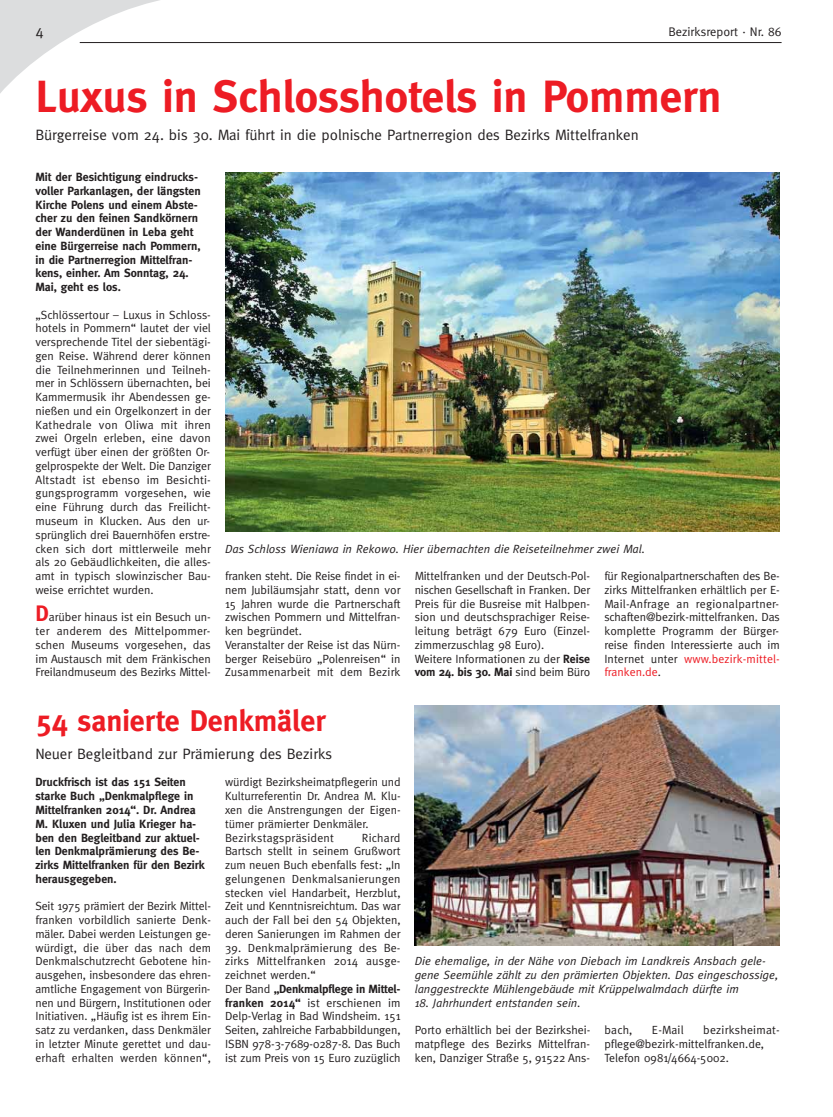
<style>
.page{position:relative;width:833px;height:1117px;background:#fff}
.page>*{position:absolute;margin:0;border:0;box-sizing:border-box;transform-origin:0 0}
.t1{font:700 45px "Meta";color:#ed1c24}
.t2{font:700 30px "Meta";color:#ed1c24}
.t3{font:15px "Meta";color:#231f20}
.t4{font:15px "Meta Caps";color:#231f20}
.t5{font:12.5px "Meta";color:#231f20}
.t6{font:11.88px/13.8px "Meta";color:#231f20;text-align:justify}
.t7{font:700 11.88px/13.8px "Meta";color:#231f20}
.t8{font:italic 11.88px/13.8px "Meta";color:#231f20}
.s1{font-weight:700;font-size:22.5px;color:#ed1c24}
.s2{font-weight:700}
.s3{color:#ed1c24}
</style>
<div class="page">
<svg style="left:0;top:0;width:184px;height:93px"></svg>
<hr style="left:80px;top:42px;width:701px;height:1px;background:#231f20">
<img style="left:225px;top:172px;width:555px;height:359px">
<img style="left:415px;top:705px;width:365px;height:239px">
<p class="t4" style="left:35px;top:24px;width:10px">4</p>
<p class="t5" style="left:668px;top:27px;width:114px">Bezirksreport · Nr. 86</p>
<h1 class="t1" style="left:35px;top:74px;width:687px">Luxus in Schlosshotels in Pommern</h1>
<p class="t3" style="left:35px;top:129px;width:605px">Bürgerreise vom 24. bis 30. Mai führt in die polnische Partnerregion des Bezirks Mittelfranken</p>
<p class="t7" style="left:35px;top:170px;width:167px">Mit der Besichtigung eindrucks&shy;voller Parkanlagen, der längsten<br>Kirche Polens und einem Abste&shy;cher zu den feinen Sandkörnern der Wanderdünen in Leba geht eine Bürgerreise nach Pommern, in die Partnerregion Mittelfran&shy;kens, einher. Am Sonntag, 24.<br>Mai, geht es los.</p>
<p class="t6" style="left:35px;top:309px;width:177px">„Schlössertour – Luxus in Schloss&shy;hotels in Pommern“ lautet der viel versprechende Titel der siebentägi&shy;gen Reise. Während derer können die Teilnehmerinnen und Teilneh&shy;mer in Schlössern übernachten, bei Kammermusik ihr Abendessen ge&shy;nießen und ein Orgelkonzert in der Kathedrale von Oliwa mit ihren zwei Orgeln erleben, eine davon verfügt über einen der größten Or&shy;gelprospekte der Welt. Die Danziger Altstadt ist ebenso im Besichti&shy;gungsprogramm vorgesehen, wie eine Führung durch das Freilicht&shy;museum in Klucken. Aus den ur&shy;sprünglich drei Bauernhöfen erstre&shy;cken sich dort mittlerweile mehr als 20 Gebäudlichkeiten, die alles&shy;amt in typisch slowinzischer Bau&shy;weise errichtet wurden.</p>
<p class="t6" style="left:35px;top:611px;width:177px"><span class="s1">D</span>arüber hinaus ist ein Besuch un&shy;ter anderem des Mittelpommer&shy;schen Museums vorgesehen, das im Austausch mit dem Fränkischen Freilandmuseum des Bezirks Mittel-</p>
<p class="t8" style="left:225px;top:542px;width:421px">Das Schloss Wieniawa in Rekowo. Hier übernachten die Reiseteilnehmer zwei Mal.</p>
<p class="t6" style="left:225px;top:570px;width:177px;text-align:left">franken steht. Die Reise findet in ei&shy;nem Jubiläumsjahr statt, denn vor<br>15 Jahren wurde die Partnerschaft zwischen Pommern und Mittelfran&shy;ken begründet.<br>Veranstalter der Reise ist das Nürn&shy;berger Reisebüro „Polenreisen“ in<br>Zusammenarbeit mit dem Bezirk</p>
<p class="t6" style="left:415px;top:570px;width:177px;text-align:left">Mittelfranken und der Deutsch-Pol&shy;nischen Gesellschaft in Franken. Der Preis für die Busreise mit Halbpen&shy;sion und deutschsprachiger Reise&shy;leitung beträgt 679 Euro (Einzel&shy;zimmerzuschlag 98 Euro).<br>Weitere Informationen zu der <span class="s2">Reise vom 24. bis 30. Mai</span> sind beim Büro</p>
<p class="t6" style="left:604px;top:570px;width:177px">für Regionalpartnerschaften des Be&shy;zirks Mittelfranken erhältlich per E-Mail-Anfrage an regionalpartner&shy;schaften@bezirk-mittelfranken. Das komplette Programm der Bürger&shy;reise finden Interessierte auch im Internet unter <span class="s3">www.bezirk-mittel&shy;franken.de</span>.</p>
<h2 class="t2" style="left:35px;top:705px;width:291px">54 sanierte Denkmäler</h2>
<p class="t3" style="left:35px;top:747px;width:298px">Neuer Begleitband zur Prämierung des Bezirks</p>
<p class="t7" style="left:35px;top:775px;width:171px">Druckfrisch ist das 151 Seiten starke Buch „Denkmalpflege in<br>Mittelfranken 2014“. Dr. Andrea<br>M. Kluxen und Julia Krieger ha&shy;ben den Begleitband zur aktuel&shy;len Denkmalprämierung des Be&shy;zirks Mittelfranken für den Bezirk herausgegeben.</p>
<p class="t6" style="left:35px;top:900px;width:177px">Seit 1975 prämiert der Bezirk Mittel&shy;franken vorbildlich sanierte Denk&shy;mäler. Dabei werden Leistungen ge&shy;würdigt, die über das nach dem Denkmalschutzrecht Gebotene hin&shy;ausgehen, insbesondere das ehren&shy;amtliche Engagement von Bürgerin&shy;nen und Bürgern, Institutionen oder Initiativen. „Häufig ist es ihrem Ein&shy;satz zu verdanken, dass Denkmäler in letzter Minute gerettet und dau&shy;erhaft erhalten werden können“,</p>
<p class="t6" style="left:225px;top:776px;width:177px;text-align:left">würdigt Bezirksheimatpflegerin und<br>Kulturreferentin Dr. Andrea M. Klu&shy;xen die Anstrengungen der Eigen&shy;tümer prämierter Denkmäler.<br>Bezirkstagspräsident</p>
<p class="t6" style="left:225px;top:831px;width:177px;text-indent:137px">Richard Bartsch stellt in seinem Grußwort zum neuen Buch ebenfalls fest: „In gelungenen Denkmalsanierungen stecken viel Handarbeit, Herzblut, Zeit und Kenntnisreichtum. Das war auch der Fall bei den 54 Objekten, deren Sanierungen im Rahmen der</p>
<p class="t6" style="left:225px;top:941px;width:177px;text-align:left">39. Denkmalprämierung des Be&shy;zirks Mittelfranken 2014 ausge&shy;zeichnet werden.“<br>Der Band <span class="s2">„Denkmalpflege in Mittel&shy;franken 2014“</span> ist erschienen im<br>Delp-Verlag in Bad Windsheim. 151<br>Seiten, zahlreiche Farbabbildungen,<br>ISBN 978-3-7689-0287-8. Das Buch ist zum Preis von 15 Euro zuzüglich</p>
<p class="t8" style="left:415px;top:955px;width:365px">Die ehemalige, in der Nähe von Diebach im Landkreis Ansbach gele&shy;gene Seemühle zählt zu den prämierten Objekten. Das eingeschossige, langgestreckte Mühlengebäude mit Krüppelwalmdach dürfte im</p>
<p class="t8" style="left:415px;top:996px;width:167px">18. Jahrhundert entstanden sein.</p>
<p class="t6" style="left:415px;top:1024px;width:177px">Porto erhältlich bei der Bezirkshei&shy;matpflege des Bezirks Mittelfran&shy;ken, Danziger Straße 5, 91522 Ans-</p>
<p class="t6" style="left:604px;top:1024px;width:30px">bach,</p>
<p class="t6" style="left:652px;top:1024px;width:33px">E-Mail</p>
<p class="t6" style="left:604px;top:1024px;width:177px;text-align:left;text-indent:99px">bezirksheimat&shy;pflege@bezirk-mittelfranken.de,<br>Telefon 0981/4664-5002.</p>
</div>
